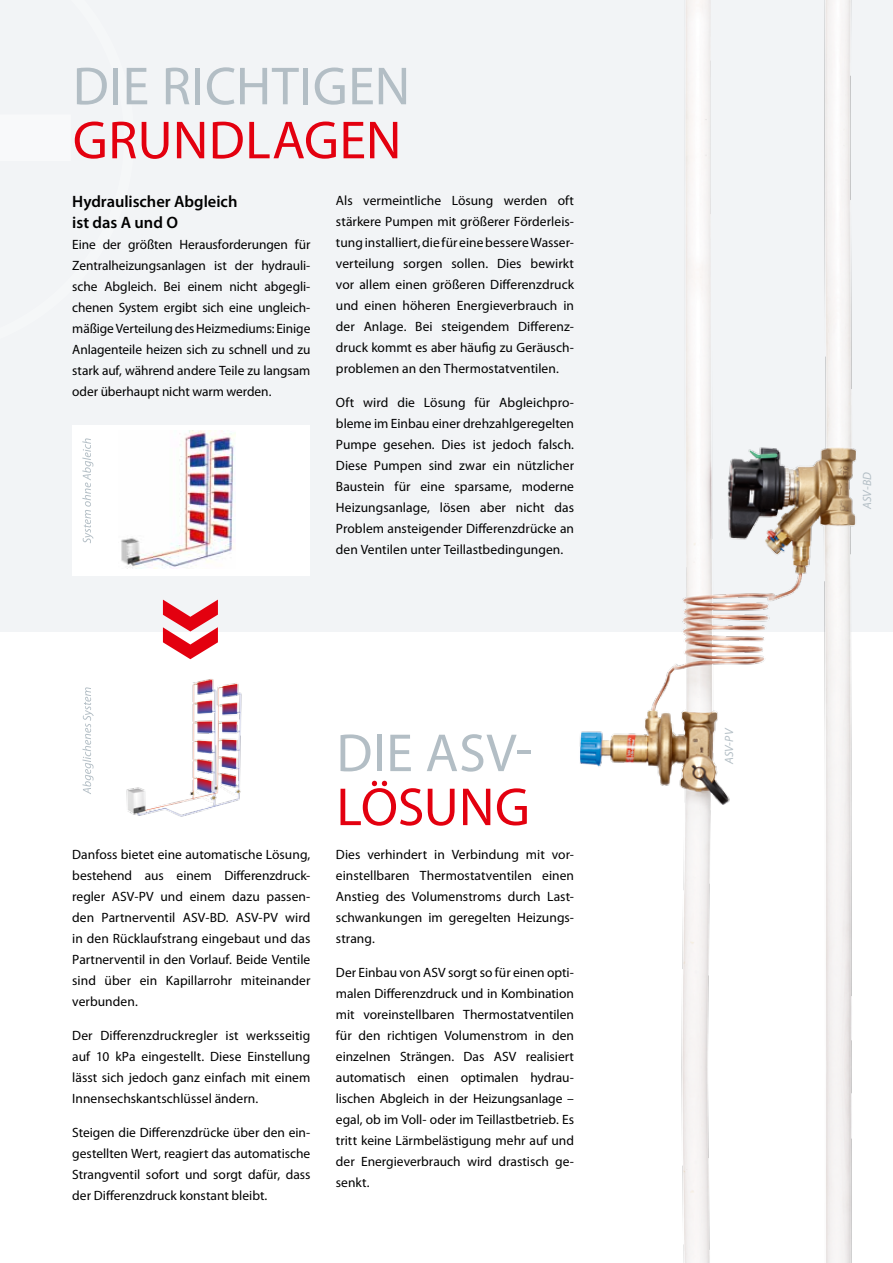
<style>
.page{position:relative;width:893px;height:1263px;background:#fff}
.page>*{position:absolute;margin:0;border:0;box-sizing:border-box;transform-origin:0 0}
.t1{font:54px "Myriad Pro";letter-spacing:.01em;color:#b3bec5}
.t2{font:54px "Myriad Pro";letter-spacing:.005em;color:#e3000f}
.t3{font:600 16.5px/21px "Myriad Pro";letter-spacing:-.005em;color:#000}
.t4{font:13.5px/21px "Myriad Pro";color:#000;text-align:justify}
.t5{font:italic 12px "Myriad Pro";color:#b3bec5}
</style>
<div class="page">
<div style="left:0;top:0;width:893px;height:631px;background:#f2f4f6"></div>
<img style="left:516px;top:0;width:377px;height:1263px">
<img style="left:126px;top:679px;width:116px;height:138px">
<svg style="left:163px;top:600px;width:55px;height:59px"></svg>
<div style="left:73px;top:426px;width:237px;height:150px;background:#fff"></div>
<img style="left:121px;top:430px;width:114px;height:138px">
<svg style="left:82px;top:438px;width:12px;height:105px"></svg>
<svg style="left:82px;top:687px;width:12px;height:107px"></svg>
<h1 class="t1" style="left:73px;top:57px;width:339px">DIE RICHTIGEN</h1>
<h1 class="t2" style="left:73px;top:111px;width:330px">GRUNDLAGEN</h1>
<p class="t4" style="left:336px;top:190px;width:240px">Als vermeintliche Lösung werden oft stärkere Pumpen mit größerer Förderleis&shy;tung installiert, die für eine bessere Wasser&shy;verteilung sorgen sollen. Dies bewirkt vor allem einen größeren Differenzdruck und einen höheren Energieverbrauch in der Anlage. Bei steigendem Differenz&shy;druck kommt es aber häufig zu Geräusch&shy;problemen an den Thermostatventilen.</p>
<p class="t4" style="left:336px;top:392px;width:240px">Oft wird die Lösung für Abgleichpro&shy;bleme im Einbau einer drehzahlgeregelten Pumpe gesehen. Dies ist jedoch falsch.<br>Diese Pumpen sind zwar ein nützlicher Baustein für eine sparsame, moderne Heizungsanlage, lösen aber nicht das Problem ansteigender Differenzdrücke an den Ventilen unter Teillastbedingungen.</p>
<p class="t3" style="left:72px;top:191px;width:167px">Hydraulischer Abgleich ist das A und O</p>
<p class="t4" style="left:72px;top:234px;width:240px">Eine der größten Herausforderungen für Zentralheizungsanlagen ist der hydrauli&shy;sche Abgleich. Bei einem nicht abgegli&shy;chenen System ergibt sich eine ungleich&shy;mäßige Verteilung des Heizmediums: Einige Anlagenteile heizen sich zu schnell und zu stark auf, während andere Teile zu langsam oder überhaupt nicht warm werden.</p>
<p class="t4" style="left:72px;top:844px;width:240px">Danfoss bietet eine automatische Lösung, bestehend aus einem Differenzdruck&shy;regler ASV-PV und einem dazu passen&shy;den Partnerventil ASV-BD. ASV-PV wird in den Rücklaufstrang eingebaut und das Partnerventil in den Vorlauf. Beide Ventile sind über ein Kapillarrohr miteinander verbunden.</p>
<p class="t4" style="left:72px;top:1025px;width:240px">Der Differenzdruckregler ist werksseitig auf 10 kPa eingestellt. Diese Einstellung lässt sich jedoch ganz einfach mit einem Innensechskantschlüssel ändern.</p>
<p class="t4" style="left:72px;top:1122px;width:240px">Steigen die Differenzdrücke über den ein&shy;gestellten Wert, reagiert das automatische Strangventil sofort und sorgt dafür, dass der Differenzdruck konstant bleibt.</p>
<h1 class="t1" style="left:336px;top:723px;width:197px">DIE ASV-</h1>
<h1 class="t2" style="left:336px;top:777px;width:195px">LÖSUNG</h1>
<p class="t4" style="left:336px;top:844px;width:240px">Dies verhindert in Verbindung mit vor&shy;einstellbaren Thermostatventilen einen Anstieg des Volumenstroms durch Last&shy;schwankungen im geregelten Heizungs&shy;strang.</p>
<p class="t4" style="left:336px;top:962px;width:240px">Der Einbau von ASV sorgt so für einen opti&shy;malen Differenzdruck und in Kombination mit voreinstellbaren Thermostatventilen für den richtigen Volumenstrom in den einzelnen Strängen. Das ASV realisiert automatisch einen optimalen hydrau&shy;lischen Abgleich in der Heizungsanlage – egal, ob im Voll- oder im Teillastbetrieb. Es tritt keine Lärmbelästigung mehr auf und der Energieverbrauch wird drastisch ge&shy;senkt.</p>
<p class="t5" style="left:723px;top:764px;width:38px;rotate:-90deg">ASV-PV</p>
<p class="t5" style="left:861px;top:509px;width:38px;rotate:-90deg">ASV-BD</p>
</div>
